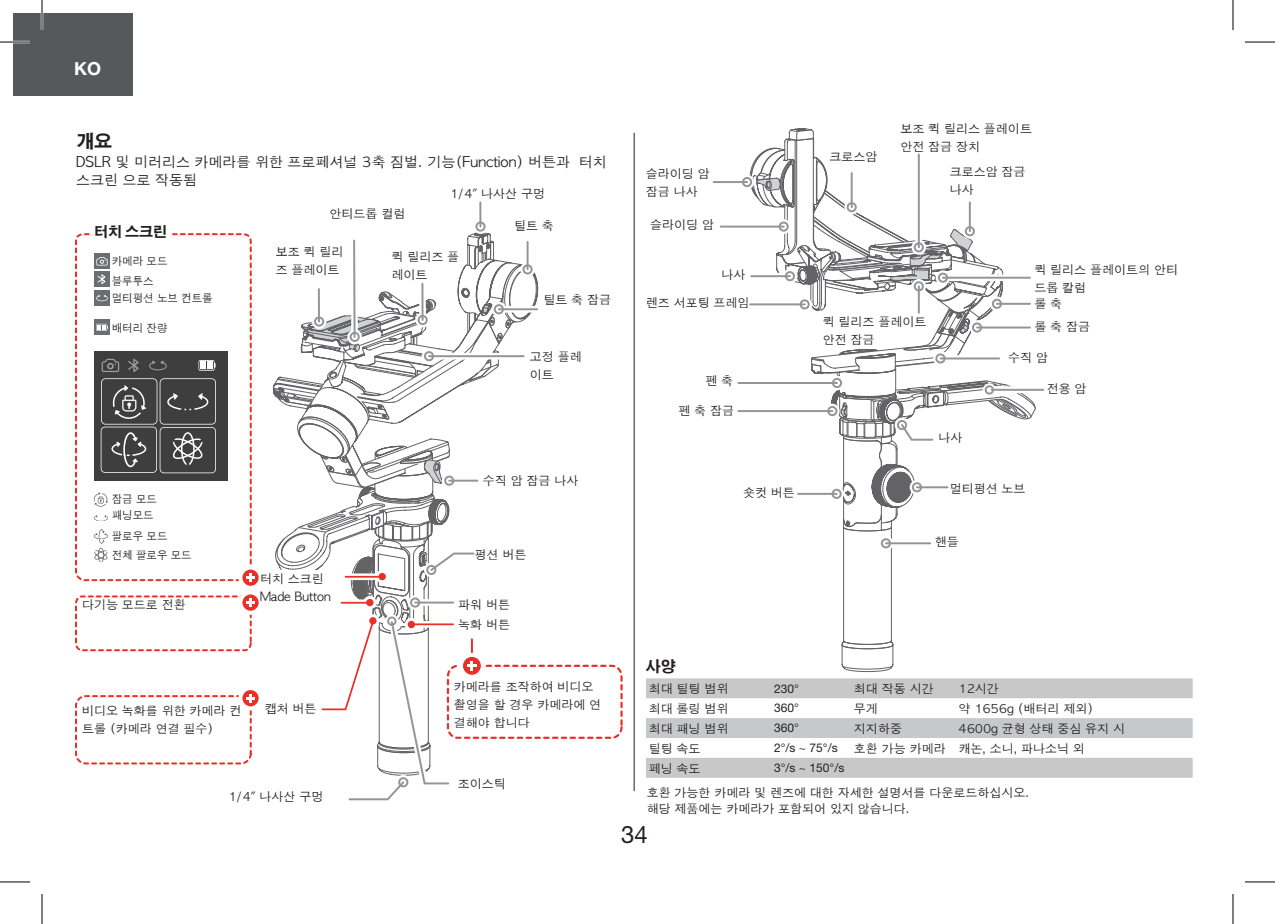
<style>
.page{position:relative;width:1275px;height:924px;background:#fff}
.page>*{position:absolute;margin:0;border:0;box-sizing:border-box;transform-origin:0 0}
.t1{font:24px "Helvetica Neue LT Pro";color:#231f20}
.t2{font:700 18px "Helvetica Neue LT Pro";color:#fff}
.t3{font:700 18px "Adobe Gothic Std";color:#231f20}
.t4{font:700 15px "Adobe Gothic Std";color:#231f20}
.t5{font:14px/18px "Apple Gothic";color:#231f20}
.t6{font:700 14px "Adobe Gothic Std";color:#231f20}
.t7{font:12px/18px "Apple Gothic";color:#231f20}
.t8{font:12px "Helvetica Neue LT Pro";color:#231f20}
.t9{font:11px/19.6px "Apple Gothic";color:#231f20;scale:.95 1}
</style>
<div class="page">
<hr style="left:633px;top:133px;width:1px;height:657px;background:#231f20">
<div style="left:14px;top:14px;width:119px;height:82px;background:#57585a"></div>
<div style="left:75px;top:694px;width:177px;height:70px;border:2px dashed #ea2f29;border-radius:10px"></div>
<svg style="left:238px;top:690px;width:21px;height:20px"></svg>
<svg style="left:75px;top:233px;width:177px;height:349px"></svg>
<svg style="left:94px;top:529px;width:14px;height:33px"></svg>
<svg style="left:94px;top:515px;width:14px;height:6px"></svg>
<svg style="left:94px;top:492px;width:14px;height:14px"></svg>
<div style="left:94px;top:319px;width:16px;height:16px;background:#6c6d70"></div>
<svg style="left:96px;top:323px;width:12px;height:8px"></svg>
<div style="left:94px;top:290px;width:16px;height:15px;background:#6c6d70"></div>
<svg style="left:96px;top:294px;width:12px;height:7px"></svg>
<div style="left:94px;top:271px;width:16px;height:16px;background:#6c6d70"></div>
<svg style="left:97px;top:274px;width:8px;height:10px"></svg>
<div style="left:94px;top:253px;width:16px;height:16px;background:#6c6d70"></div>
<svg style="left:96px;top:257px;width:12px;height:8px"></svg>
<div style="left:94px;top:351px;width:133px;height:129px;background:#3e3e3f"></div>
<svg style="left:128px;top:358px;width:11px;height:14px"></svg>
<svg style="left:102px;top:358px;width:17px;height:14px"></svg>
<svg style="left:149px;top:360px;width:18px;height:10px"></svg>
<svg style="left:198px;top:360px;width:18px;height:10px"></svg>
<svg style="left:101px;top:378px;width:115px;height:95px"></svg>
<div style="left:75px;top:595px;width:177px;height:56px;border:2px dashed #ea2f29;border-radius:6px"></div>
<svg style="left:238px;top:565px;width:21px;height:49px"></svg>
<svg style="left:273px;top:235px;width:263px;height:504px"></svg>
<div style="left:447px;top:664px;width:175px;height:74px;border:2px dashed #ea2f29;border-radius:10px"></div>
<svg style="left:473px;top:219px;width:15px;height:15px"></svg>
<div style="left:475px;top:221px;width:10px;height:10px;border:2px solid #939598;border-radius:50%"></div>
<hr style="left:479px;top:202px;width:2px;height:24px;background:#939598">
<svg style="left:520px;top:262px;width:15px;height:14px"></svg>
<div style="left:522px;top:264px;width:10px;height:10px;border:2px solid #939598;border-radius:50%"></div>
<hr style="left:526px;top:242px;width:2px;height:27px;background:#939598">
<svg style="left:506px;top:306px;width:31px;height:6px"></svg>
<svg style="left:491px;top:302px;width:15px;height:14px"></svg>
<div style="left:494px;top:304px;width:10px;height:10px;border:2px solid #939598;border-radius:50%"></div>
<hr style="left:499px;top:308px;width:38px;height:2px;background:#939598">
<div style="left:429px;top:353px;width:94px;height:6px;background:#f5f5f5"></div>
<hr style="left:429px;top:355px;width:94px;height:2px;background:#939598">
<hr style="left:318px;top:289px;width:2px;height:32px;background:#939598">
<svg style="left:419px;top:283px;width:7px;height:8px"></svg>
<hr style="left:421px;top:283px;width:2px;height:37px;background:#939598">
<svg style="left:351px;top:240px;width:7px;height:51px"></svg>
<hr style="left:353px;top:240px;width:2px;height:97px;background:#939598">
<svg style="left:278px;top:291px;width:217px;height:509px"></svg>
<svg style="left:841px;top:664px;width:52px;height:5px"></svg>
<hr style="left:795px;top:140px;width:1px;height:101px;background:#636366">
<hr style="left:796px;top:140px;width:1px;height:101px;background:#636366">
<svg style="left:785px;top:129px;width:27px;height:12px"></svg>
<svg style="left:841px;top:531px;width:53px;height:118px"></svg>
<hr style="left:991px;top:388px;width:52px;height:2px;background:#939598">
<hr style="left:738px;top:382px;width:99px;height:2px;background:#939598">
<hr style="left:738px;top:410px;width:94px;height:2px;background:#939598">
<hr style="left:750px;top:303px;width:54px;height:2px;background:#939598">
<div style="left:742px;top:177px;width:10px;height:10px;border:2px solid #939598;border-radius:50%"></div>
<hr style="left:713px;top:181px;width:34px;height:2px;background:#939598">
<div style="left:751px;top:273px;width:39px;height:6px;background:#f5f5f5"></div>
<hr style="left:751px;top:275px;width:39px;height:2px;background:#939598">
<svg style="left:720px;top:227px;width:37px;height:1px"></svg>
<hr style="left:720px;top:225px;width:63px;height:2px;background:#939598">
<svg style="left:892px;top:539px;width:39px;height:7px"></svg>
<svg style="left:878px;top:535px;width:15px;height:15px"></svg>
<div style="left:881px;top:538px;width:10px;height:10px;border:2px solid #939598;border-radius:50%"></div>
<hr style="left:886px;top:542px;width:44px;height:2px;background:#939598">
<svg style="left:757px;top:148px;width:279px;height:383px"></svg>
<div style="left:260px;top:570px;width:75px;height:15px;background:#fff"></div>
<div style="left:112px;top:253px;width:133px;height:16px;background:#fff"></div>
<div style="left:112px;top:272px;width:133px;height:16px;background:#fff"></div>
<div style="left:112px;top:289px;width:133px;height:16px;background:#fff"></div>
<div style="left:112px;top:320px;width:133px;height:16px;background:#fff"></div>
<div style="left:112px;top:491px;width:133px;height:15px;background:#fff"></div>
<div style="left:112px;top:506px;width:133px;height:16px;background:#fff"></div>
<div style="left:112px;top:527px;width:133px;height:16px;background:#fff"></div>
<div style="left:112px;top:546px;width:133px;height:16px;background:#fff"></div>
<div style="left:92px;top:223px;width:78px;height:17px;background:#fff"></div>
<svg style="left:646px;top:678px;width:546px;height:99px;fill:#c7c8ca"></svg>
<hr style="left:0;top:41px;width:30px;height:2px;background:#fff">
<hr style="left:41px;top:0;width:2px;height:30px;background:#fff">
<hr style="left:0;top:42px;width:30px;height:1px;background:#000">
<hr style="left:1245px;top:42px;width:30px;height:1px;background:#000">
<hr style="left:0;top:881px;width:30px;height:1px;background:#000">
<hr style="left:1245px;top:881px;width:30px;height:1px;background:#000">
<hr style="left:42px;top:0;width:1px;height:30px;background:#000">
<hr style="left:42px;top:893px;width:1px;height:30px;background:#000">
<hr style="left:1232px;top:0;width:1px;height:30px;background:#000">
<hr style="left:1232px;top:893px;width:1px;height:30px;background:#000">
<h2 class="t2" style="left:74px;top:58px;width:28px">KO</h2>
<h2 class="t3" style="left:76px;top:130px;width:37px">개요</h2>
<p class="t5" style="left:76px;top:153px;width:532px">DSLR 및 미러리스 카메라를 위한 프로페셔널 3축 짐벌. 기능(Function) 버튼과 터치 스크린 으로 작동됨</p>
<p class="t7" style="left:450px;top:184px;width:96px">1/4" 나사산 구멍</p>
<p class="t6" style="left:94px;top:223px;width:75px">터치 스크린</p>
<p class="t9" style="left:112px;top:251px;width:60px">카메라 모드 블루투스</p>
<p class="t9" style="left:112px;top:288px;width:108px">멀티펑션 노브 컨트롤</p>
<p class="t9" style="left:112px;top:318px;width:60px">배터리 잔량</p>
<p class="t7" style="left:329px;top:205px;width:77px">안티드롭 컬럼</p>
<p class="t7" style="left:276px;top:243px;width:69px">보조 퀵 릴리 즈 플레이트</p>
<p class="t7" style="left:391px;top:248px;width:69px">퀵 릴리즈 플 레이트</p>
<p class="t7" style="left:514px;top:217px;width:41px">틸트 축</p>
<p class="t7" style="left:543px;top:290px;width:69px">틸트 축 잠금</p>
<p class="t7" style="left:530px;top:347px;width:53px">고정 플레 이트</p>
<p class="t7" style="left:646px;top:165px;width:65px">슬라이딩 암 잠금 나사</p>
<p class="t7" style="left:650px;top:216px;width:65px">슬라이딩 암</p>
<p class="t7" style="left:721px;top:266px;width:25px">나사</p>
<p class="t7" style="left:646px;top:293px;width:105px">렌즈 서포팅 프레임</p>
<p class="t7" style="left:705px;top:372px;width:29px">펜 축</p>
<p class="t7" style="left:678px;top:401px;width:57px">펜 축 잠금</p>
<p class="t7" style="left:829px;top:147px;width:49px">크로스암</p>
<p class="t7" style="left:900px;top:120px;width:133px">보조 퀵 릴리스 플레이트 안전 잠금 장치</p>
<p class="t7" style="left:949px;top:163px;width:77px">크로스암 잠금 나사</p>
<p class="t7" style="left:1034px;top:260px;width:145px">퀵 릴리스 플레이트의 안티 드롭 칼럼</p>
<p class="t7" style="left:1034px;top:295px;width:29px">롤 축</p>
<p class="t7" style="left:822px;top:312px;width:105px">퀵 릴리즈 플레이트 안전 잠금</p>
<p class="t7" style="left:938px;top:428px;width:25px">나사</p>
<p class="t7" style="left:1034px;top:318px;width:57px">롤 축 잠금</p>
<p class="t7" style="left:1008px;top:348px;width:41px">수직 암</p>
<p class="t7" style="left:1046px;top:379px;width:41px">전용 암</p>
<p class="t9" style="left:112px;top:491px;width:49px;line-height:15.8px">잠금 모드 패닝모드</p>
<p class="t9" style="left:112px;top:526px;width:86px;line-height:18.8px">팔로우 모드<br>전체 팔로우 모드</p>
<p class="t7" style="left:483px;top:471px;width:97px">수직 암 잠금 나사</p>
<p class="t7" style="left:474px;top:545px;width:53px">펑션 버튼</p>
<p class="t7" style="left:260px;top:569px;width:72px">터치 스크린<br>Made Button</p>
<p class="t7" style="left:82px;top:596px;width:105px">다기능 모드로 전환</p>
<p class="t7" style="left:458px;top:593px;width:53px;line-height:20.8px">파워 버튼 녹화 버튼</p>
<p class="t7" style="left:82px;top:701px;width:161px">비디오 녹화를 위한 카메라 컨 트롤 (카메라 연결 필수)</p>
<p class="t7" style="left:265px;top:699px;width:53px">캡처 버튼</p>
<p class="t7" style="left:229px;top:787px;width:96px">1/4" 나사산 구멍</p>
<p class="t7" style="left:454px;top:677px;width:149px">카메라를 조작하여 비디오 촬영을 할 경우 카메라에 연 결해야 합니다</p>
<p class="t7" style="left:458px;top:774px;width:49px">조이스틱</p>
<p class="t4" style="left:646px;top:656px;width:31px">사양</p>
<p class="t7" style="left:743px;top:484px;width:53px">숏컷 버튼</p>
<p class="t7" style="left:949px;top:479px;width:77px">멀티펑션 노브</p>
<p class="t7" style="left:935px;top:533px;width:25px">핸들</p>
<p class="t7" style="left:649px;top:679px;width:81px">최대 틸팅 범위</p>
<p class="t8" style="left:774px;top:680px;width:26px">230°</p>
<p class="t7" style="left:854px;top:679px;width:81px">최대 작동 시간</p>
<p class="t7" style="left:958px;top:679px;width:42px">12시간</p>
<p class="t7" style="left:649px;top:699px;width:81px">최대 롤링 범위</p>
<p class="t8" style="left:774px;top:700px;width:26px">360°</p>
<p class="t7" style="left:854px;top:699px;width:25px">무게</p>
<p class="t7" style="left:958px;top:699px;width:136px">약 1656g (배터리 제외)</p>
<p class="t7" style="left:649px;top:719px;width:81px">최대 패닝 범위</p>
<p class="t8" style="left:774px;top:720px;width:26px">360°</p>
<p class="t7" style="left:854px;top:719px;width:49px">지지하중</p>
<p class="t7" style="left:958px;top:719px;width:168px">4600g 균형 상태 중심 유지 시</p>
<p class="t7" style="left:649px;top:739px;width:53px">틸팅 속도</p>
<p class="t8" style="left:774px;top:740px;width:65px">2°/s ~ 75°/s</p>
<p class="t7" style="left:854px;top:739px;width:232px">호환 가능 카메라 캐논, 소니, 파나소닉 외</p>
<p class="t7" style="left:649px;top:759px;width:53px">페닝 속도</p>
<p class="t8" style="left:774px;top:760px;width:72px">3°/s ~ 150°/s</p>
<p class="t7" style="left:646px;top:783px;width:384px;line-height:16.2px">호환 가능한 카메라 및 렌즈에 대한 자세한 설명서를 다운로드하십시오. 해당 제품에는 카메라가 포함되어 있지 않습니다.</p>
<h1 class="t1" style="left:621px;top:819px;width:28px">34</h1>
</div>
